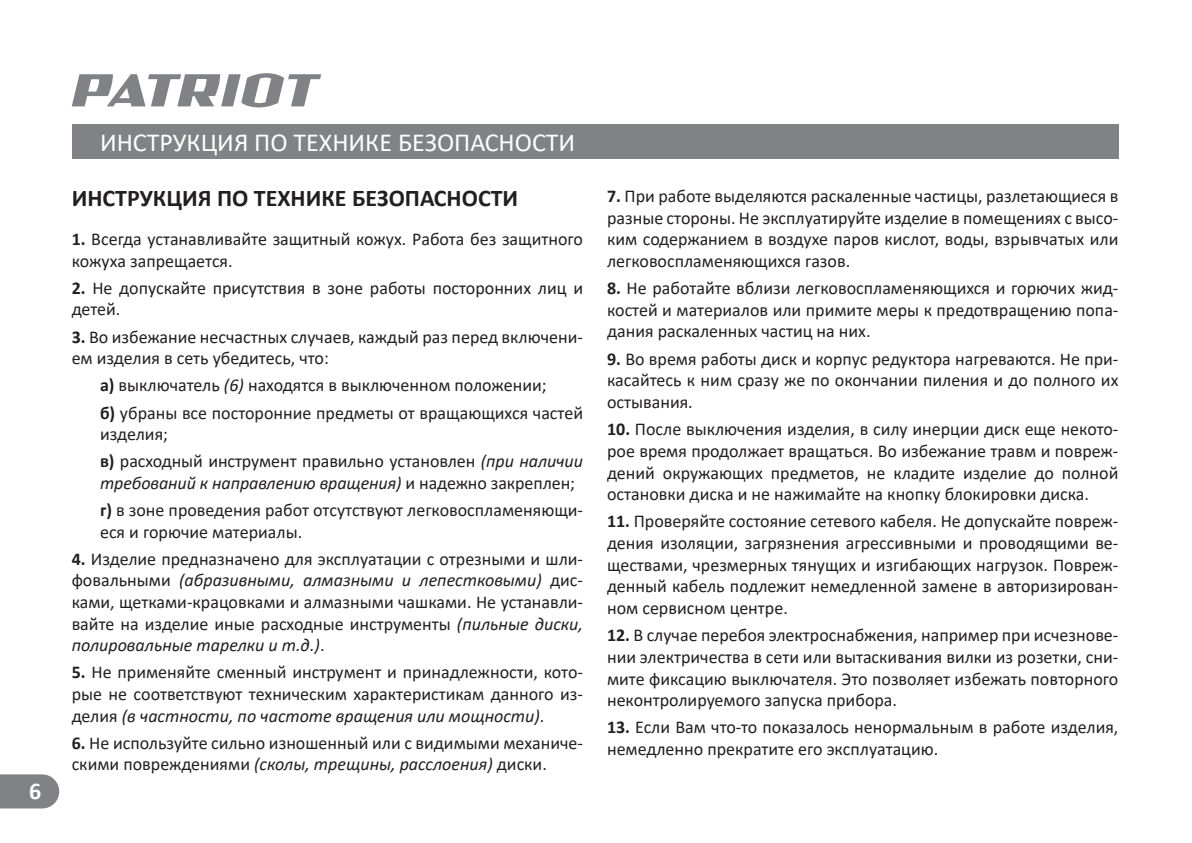
<style>
.page{position:relative;width:1192px;height:843px;background:#fff}
.page>*{position:absolute;margin:0;border:0;box-sizing:border-box;transform-origin:0 0}
.t1{font:26px "Calibri";color:#fff}
.t2{font:700 24px "Calibri";color:#231f20}
.t3{font:700 24px "Calibri";color:#fff}
.t4{font:18px/21.6px "Calibri";color:#231f20}
.s1{font-weight:700}
.s2{font-style:italic}
</style>
<div class="page">
<svg style="left:72px;top:73px;width:249px;height:34px"></svg>
<div style="left:72px;top:124px;width:1046px;height:34px;background:#808285"></div>
<svg style="left:0;top:774px;width:59px;height:34px;background:#888a8d"></svg>
<h2 class="t3" style="left:29px;top:773px;width:14px">6</h2>
<h1 class="t1" style="left:100px;top:124px;width:477px">ИНСТРУКЦИЯ ПО ТЕХНИКЕ БЕЗОПАСНОСТИ</h1>
<h2 class="t2" style="left:72px;top:181px;width:448px">ИНСТРУКЦИЯ ПО ТЕХНИКЕ БЕЗОПАСНОСТИ</h2>
<p class="t4" style="left:72px;top:228px;width:513px"><span class="s1">1.</span> Всегда устанавливайте защитный кожух. Работа без защитного кожуха запрещается.</p>
<p class="t4" style="left:72px;top:276px;width:513px"><span class="s1">2.</span> Не допускайте присутствия в зоне работы посторонних лиц и детей.</p>
<p class="t4" style="left:72px;top:325px;width:513px"><span class="s1">3.</span> Во избежание несчастных случаев, каждый раз перед включени&shy;ем изделия в сеть убедитесь, что:</p>
<p class="t4" style="left:100px;top:371px;width:484px;line-height:27.2px"><span class="s1">а)</span> выключатель <span class="s2">(6)</span> находятся в выключенном положении;<br><span class="s1">б)</span> убраны все посторонние предметы от вращающихся частей</p>
<p class="t4" style="left:100px;top:420px;width:484px;line-height:27.2px">изделия;<br><span class="s1">в)</span> расходный инструмент правильно установлен <span class="s2">(при наличии</span></p>
<p class="t4" style="left:100px;top:468px;width:484px;line-height:27.2px"><span class="s2">требований к направлению вращения)</span> и надежно закреплен; <span class="s1">г)</span> в зоне проведения работ отсутствуют легковоспламеняющи-</p>
<p class="t4" style="left:100px;top:520px;width:204px">еся и горючие материалы.</p>
<p class="t4" style="left:72px;top:547px;width:513px;text-align:justify"><span class="s1">4.</span> Изделие предназначено для эксплуатации с отрезными и шли&shy;фовальными <span class="s2">(абразивными, алмазными и лепестковыми)</span> дис&shy;ками, щетками-крацовками и алмазными чашками. Не устанавли&shy;вайте на изделие иные расходные инструменты <span class="s2">(пильные диски, полировальные тарелки и т.д.)</span>.</p>
<p class="t4" style="left:72px;top:660px;width:513px;text-align:justify"><span class="s1">5.</span> Не применяйте сменный инструмент и принадлежности, кото&shy;рые не соответствуют техническим характеристикам данного из&shy;делия <span class="s2">(в частности, по частоте вращения или мощности)</span>.</p>
<p class="t4" style="left:72px;top:731px;width:513px"><span class="s1">6.</span> Не используйте сильно изношенный или с видимыми механиче&shy;скими повреждениями <span class="s2">(сколы, трещины, расслоения)</span> диски.</p>
<p class="t4" style="left:607px;top:185px;width:513px;text-align:justify"><span class="s1">7.</span> При работе выделяются раскаленные частицы, разлетающиеся в разные стороны. Не эксплуатируйте изделие в помещениях с высо&shy;ким содержанием в воздухе паров кислот, воды, взрывчатых или легковоспламеняющихся газов.</p>
<p class="t4" style="left:607px;top:277px;width:513px;text-align:justify"><span class="s1">8.</span> Не работайте вблизи легковоспламеняющихся и горючих жид&shy;костей и материалов или примите меры к предотвращению попа&shy;дания раскаленных частиц на них.</p>
<p class="t4" style="left:607px;top:347px;width:513px;text-align:justify"><span class="s1">9.</span> Во время работы диск и корпус редуктора нагреваются. Не при&shy;касайтесь к ним сразу же по окончании пиления и до полного их остывания.</p>
<p class="t4" style="left:607px;top:418px;width:513px;text-align:justify"><span class="s1">10.</span> После выключения изделия, в силу инерции диск еще некото&shy;рое время продолжает вращаться. Во избежание травм и повреж&shy;дений окружающих предметов, не кладите изделие до полной остановки диска и не нажимайте на кнопку блокировки диска.</p>
<p class="t4" style="left:607px;top:510px;width:513px;text-align:justify"><span class="s1">11.</span> Проверяйте состояние сетевого кабеля. Не допускайте повреж&shy;дения изоляции, загрязнения агрессивными и проводящими ве&shy;ществами, чрезмерных тянущих и изгибающих нагрузок. Повреж&shy;денный кабель подлежит немедленной замене в авторизирован&shy;ном сервисном центре.</p>
<p class="t4" style="left:607px;top:623px;width:513px;text-align:justify"><span class="s1">12.</span> В случае перебоя электроснабжения, например при исчезнове&shy;нии электричества в сети или вытаскивания вилки из розетки, сни&shy;мите фиксацию выключателя. Это позволяет избежать повторного неконтролируемого запуска прибора.</p>
<p class="t4" style="left:607px;top:715px;width:513px"><span class="s1">13.</span> Если Вам что-то показалось ненормальным в работе изделия, немедленно прекратите его эксплуатацию.</p>
</div>
